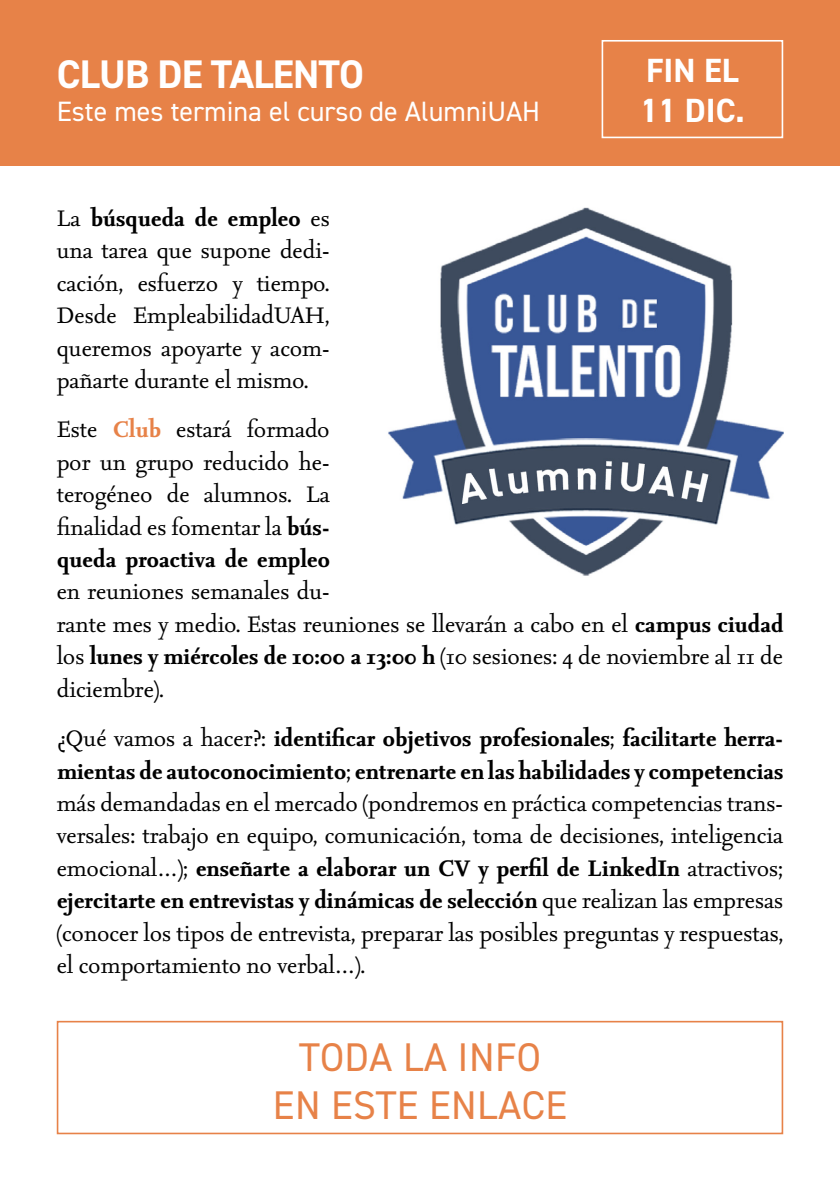
<style>
.page{position:relative;width:840px;height:1191px;background:#fff}
.page>*{position:absolute;margin:0;border:0;box-sizing:border-box;transform-origin:0 0}
.t1{font:40px/48.2px "DIN2014";letter-spacing:.01em;color:#e78248;text-align:center}
.t2{font:700 40px "DIN2014";letter-spacing:-.02em;color:#fff}
.t3{font:700 33.6px/40.4px "DIN2014";color:#fff}
.t4{font:28px "DIN2014";color:#fff}
.t5{font:27px/32.4px "Seria Pro";color:#000;text-align:justify}
.s1{font-weight:700}
.s2{font-weight:700;color:#e78248}
</style>
<div class="page">
<div style="left:0;top:0;width:839px;height:166px;background:#e78248"></div>
<div style="left:601px;top:40px;width:181px;height:98px;border:2px solid #fff"></div>
<div style="left:57px;top:1020px;width:725px;height:114px;border:2px solid #e78248"></div>
<img style="left:388px;top:207px;width:394px;height:369px">
<h1 class="t2" style="left:57px;top:47px;width:308px">CLUB DE TALENTO</h1>
<p class="t4" style="left:57px;top:94px;width:484px">Este mes termina el curso de AlumniUAH</p>
<p class="t3" style="left:639px;top:50px;width:106px">FIN EL<br>11 DIC.</p>
<p class="t5" style="left:57px;top:201px;width:274px">La <span class="s1">búsqueda de empleo</span> es una tarea que supone dedi&shy;cación, esfuerzo y tiempo.<br>Desde EmpleabilidadUAH, queremos apoyarte y acom&shy;pañarte durante el mismo.</p>
<p class="t5" style="left:57px;top:412px;width:274px">Este <span class="s2">Club</span> estará formado por un grupo reducido he&shy;terogéneo de alumnos. La finalidad es fomentar la <span class="s1">bús&shy;queda proactiva de empleo</span></p>
<p class="t5" style="left:57px;top:574px;width:727px;text-align:left">en reuniones semanales du-<br>rante mes y medio. Estas reuniones se llevarán a cabo en el <span class="s1">campus ciudad </span>los <span class="s1">lunes y miércoles de 10:00 a 13:00 h</span> (10 sesiones: 4 de noviembre al 11 de diciembre).</p>
<p class="t5" style="left:57px;top:721px;width:727px">¿Qué vamos a hacer?: <span class="s1">identificar objetivos profesionales</span>; <span class="s1">facilitarte herra&shy;mientas de autoconocimiento</span>; <span class="s1">entrenarte en las habilidades y competencias </span>más demandadas en el mercado (pondremos en práctica competencias trans&shy;versales: trabajo en equipo, comunicación, toma de decisiones, inteligencia emocional…); <span class="s1">enseñarte a elaborar un CV y perfil de LinkedIn</span> atractivos; <span class="s1">ejercitarte en entrevistas y dinámicas de selección</span> que realizan las empresas (conocer los tipos de entrevista, preparar las posibles preguntas y respuestas, el comportamiento no verbal…).</p>
<h1 class="t1" style="left:273px;top:1032px;width:295px">TODA LA INFO<br>EN ESTE ENLACE</h1>
</div>
